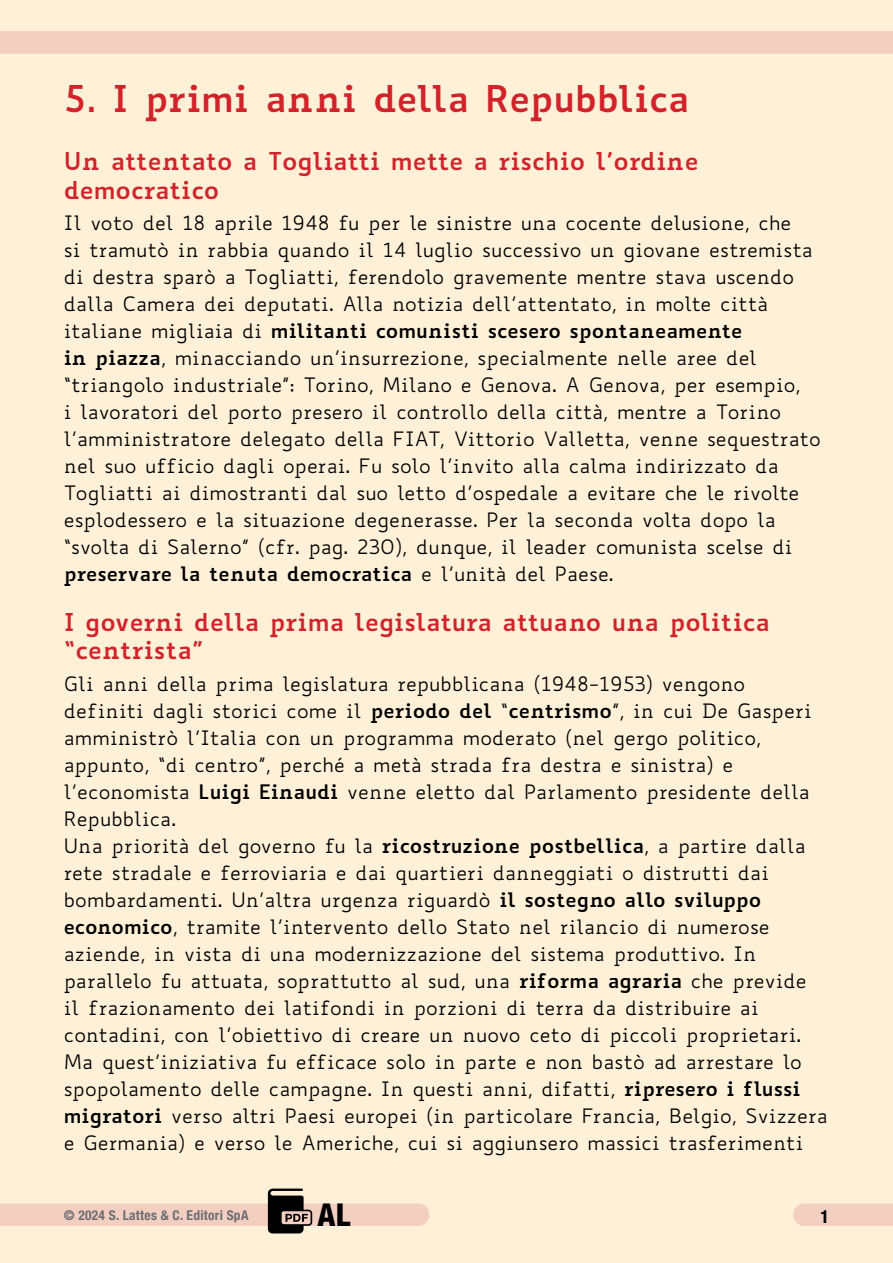
<style>
.page{position:relative;width:893px;height:1263px;background:#fff0d8}
.page>*{position:absolute;margin:0;border:0;box-sizing:border-box;transform-origin:0 0}
.t1{font:700 36px "Biancoenero";letter-spacing:-.01em;color:#d2232a}
.t2{font:800 condensed 31.5px "Helvetica Neue LT Std";color:#000}
.t3{font:700 24px/28.5px "Biancoenero";color:#d2232a}
.t4{font:19.5px/27px "Biancoenero";color:#000}
.t5{font:700 condensed 18px "Helvetica Neue LT Std";color:#000}
.t6{font:700 condensed 13.5px "Helvetica Neue LT Std";letter-spacing:.02em;color:#6d6e71}
.s1{font-weight:700}
</style>
<div class="page">
<div style="left:0;top:1203px;width:418px;height:23px;background:#f3cfc1"></div>
<div style="left:0;top:31px;width:893px;height:23px;background:#f3cfc1"></div>
<div style="left:804px;top:1203px;width:89px;height:23px;background:#f3cfc1"></div>
<svg style="left:268px;top:1188px;width:44px;height:45px"></svg>
<h1 class="t1" style="left:64px;top:67px;width:627px">5. I primi anni della Repubblica</h1>
<p class="t3" style="left:64px;top:144px;width:636px">Un attentato a Togliatti mette a rischio l’ordine democratico</p>
<p class="t4" style="left:64px;top:209px;width:759px">Il voto del 18 aprile 1948 fu per le sinistre una cocente delusione, che<br>si tramutò in rabbia quando il 14 luglio successivo un giovane estremista di destra sparò a Togliatti, ferendolo gravemente mentre stava uscendo dalla Camera dei deputati. Alla notizia dell’attentato, in molte città italiane migliaia di <span class="s1">militanti comunisti scesero spontaneamente<br>in piazza</span>, minacciando un’insurrezione, specialmente nelle aree del “triangolo industriale”: Torino, Milano e Genova. A Genova, per esempio,<br>i lavoratori del porto presero il controllo della città, mentre a Torino l’amministratore delegato della FIAT, Vittorio Valletta, venne sequestrato nel suo ufficio dagli operai. Fu solo l’invito alla calma indirizzato da Togliatti ai dimostranti dal suo letto d’ospedale a evitare che le rivolte esplodessero e la situazione degenerasse. Per la seconda volta dopo la “svolta di Salerno” (cfr. pag. 230), dunque, il leader comunista scelse di <span class="s1">preservare la tenuta democratica</span> e l’unità del Paese.</p>
<p class="t3" style="left:64px;top:605px;width:708px">I governi della prima legislatura attuano una politica “centrista”</p>
<p class="t4" style="left:64px;top:670px;width:766px">Gli anni della prima legislatura repubblicana (1948-1953) vengono definiti dagli storici come il <span class="s1">periodo del</span> “<span class="s1">centrismo</span>”, in cui De Gasperi amministrò l’Italia con un programma moderato (nel gergo politico, appunto, “di centro”, perché a metà strada fra destra e sinistra) e l’economista <span class="s1">Luigi Einaudi</span> venne eletto dal Parlamento presidente della Repubblica.<br>Una priorità del governo fu la <span class="s1">ricostruzione postbellica</span>, a partire dalla rete stradale e ferroviaria e dai quartieri danneggiati o distrutti dai bombardamenti. Un’altra urgenza riguardò <span class="s1">il sostegno allo sviluppo economico</span>, tramite l’intervento dello Stato nel rilancio di numerose aziende, in vista di una modernizzazione del sistema produttivo. In parallelo fu attuata, soprattutto al sud, una <span class="s1">riforma agraria</span> che previde<br>il frazionamento dei latifondi in porzioni di terra da distribuire ai contadini, con l’obiettivo di creare un nuovo ceto di piccoli proprietari.<br>Ma quest’iniziativa fu efficace solo in parte e non bastò ad arrestare lo spopolamento delle campagne. In questi anni, difatti, <span class="s1">ripresero i flussi migratori</span> verso altri Paesi europei (in particolare Francia, Belgio, Svizzera e Germania) e verso le Americhe, cui si aggiunsero massici trasferimenti</p>
<p class="t6" style="left:64px;top:1206px;width:186px">© 2024 S. Lattes &amp; C. Editori SpA</p>
<h2 class="t2" style="left:318px;top:1195px;width:34px">AL</h2>
<p class="t5" style="left:820px;top:1206px;width:10px">1</p>
</div>
